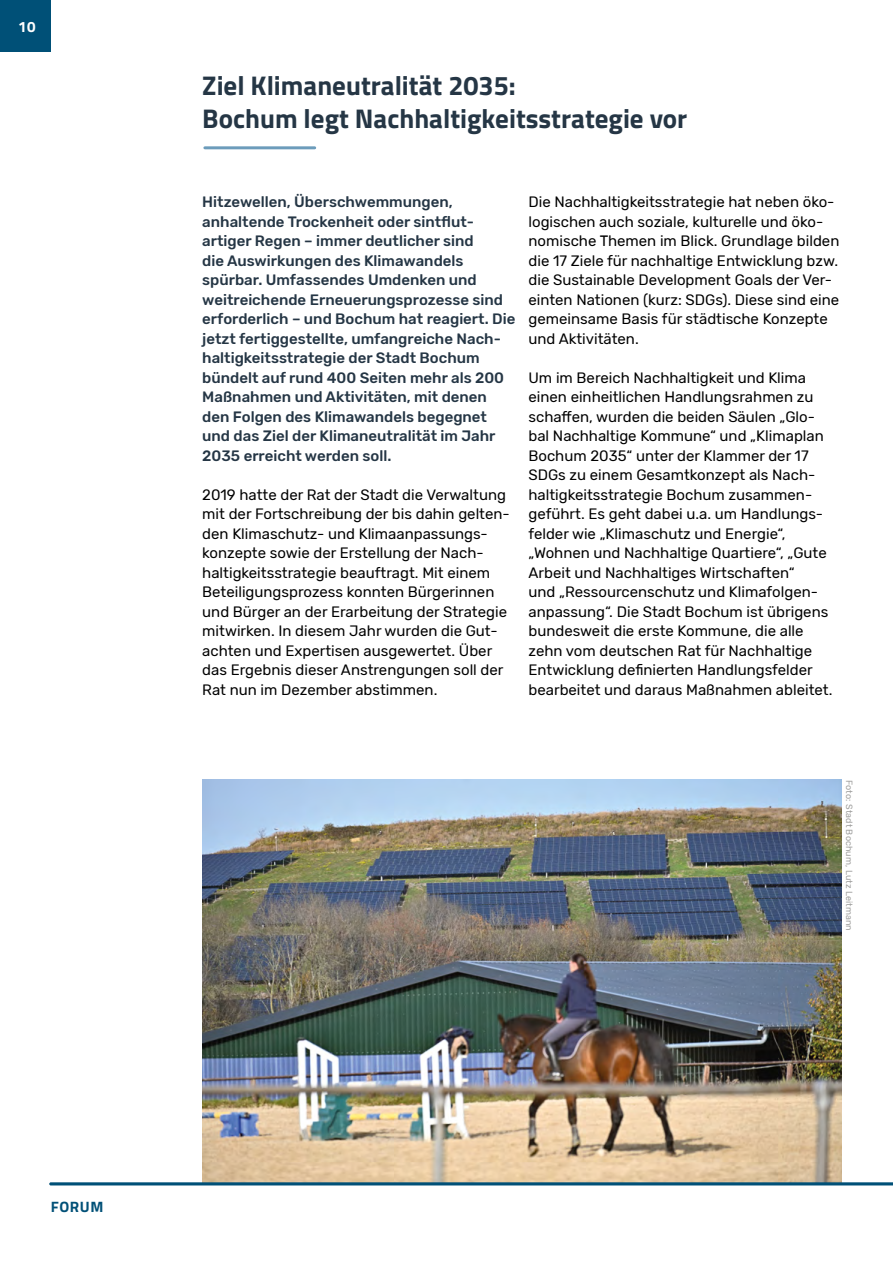
<style>
.page{position:relative;width:893px;height:1263px;background:#fff}
.page>*{position:absolute;margin:0;border:0;box-sizing:border-box;transform-origin:0 0}
.Überschrift_2-Kolumn{font:700 27px/32.4px "Titillium Web";color:#253645}
.Fließtext{font:15px/19.5px "Rubik";color:#000}
.Fließtext_Einleitung{font:500 15px/19.5px "Rubik";color:#253645}
.t1{font:700 15px "Titillium Web";letter-spacing:.04em;color:#005077}
.t2{font:700 15px "Titillium Web";color:#fff}
.a-quelle{font:9px "Rubik";letter-spacing:.01em;color:#9d9d9c}
</style>
<div class="page">
<img style="left:202px;top:780px;width:640px;height:401px">
<div style="left:0;top:0;width:51px;height:51px;background:#005077"></div>
<hr style="left:205px;top:146px;width:110px;height:3px;background:#6c9cbb">
<svg style="left:49px;top:1181px;width:844px;height:5px;background:#578495"></svg>
<p class="t2" style="left:18px;top:16px;width:19px">10</p>
<p class="Überschrift_2-Kolumn" style="left:202px;top:68px;width:486px">Ziel Klimaneutralität 2035:<br>Bochum legt Nachhaltigkeitsstrategie vor</p>
<p class="Fließtext_Einleitung" style="left:202px;top:192px;width:315px">Hitzewellen, Überschwemmungen, anhaltende Trockenheit oder sintflut&shy;artiger Regen – immer deutlicher sind<br>die Auswirkungen des Klimawandels spürbar. Umfassendes Umdenken und weitreichende Erneuerungsprozesse sind erforderlich – und Bochum hat reagiert. Die jetzt fertiggestellte, umfangreiche Nach&shy;haltigkeitsstrategie der Stadt Bochum bündelt auf rund 400 Seiten mehr als 200<br>Maßnahmen und Aktivitäten, mit denen den Folgen des Klimawandels begegnet und das Ziel der Klimaneutralität im Jahr 2035 erreicht werden soll.</p>
<p class="Fließtext" style="left:202px;top:485px;width:309px">2019 hatte der Rat der Stadt die Verwaltung mit der Fortschreibung der bis dahin gelten&shy;den Klimaschutz- und Klimaanpassungs&shy;konzepte sowie der Erstellung der Nach&shy;haltigkeitsstrategie beauftragt. Mit einem Beteiligungsprozess konnten Bürgerinnen und Bürger an der Erarbeitung der Strategie mitwirken. In diesem Jahr wurden die Gut&shy;achten und Expertisen ausgewertet. Über das Ergebnis dieser Anstrengungen soll der Rat nun im Dezember abstimmen.</p>
<p class="Fließtext" style="left:528px;top:192px;width:312px">Die Nachhaltigkeitsstrategie hat neben öko&shy;logischen auch soziale, kulturelle und öko&shy;nomische Themen im Blick. Grundlage bilden die 17 Ziele für nachhaltige Entwicklung bzw. die Sustainable Development Goals der Ver&shy;einten Nationen (kurz: SDGs). Diese sind eine gemeinsame Basis für städtische Konzepte und Aktivitäten.</p>
<p class="Fließtext" style="left:528px;top:368px;width:305px">Um im Bereich Nachhaltigkeit und Klima einen einheitlichen Handlungsrahmen zu schaffen, wurden die beiden Säulen „Glo&shy;bal Nachhaltige Kommune“ und „Klimaplan Bochum 2035“ unter der Klammer der 17<br>SDGs zu einem Gesamtkonzept als Nach&shy;haltigkeitsstrategie Bochum zusammen&shy;geführt. Es geht dabei u.a. um Handlungs&shy;felder wie „Klimaschutz und Energie“, „Wohnen und Nachhaltige Quartiere“, „Gute Arbeit und Nachhaltiges Wirtschaften“<br>und „Ressourcenschutz und Klimafolgen&shy;anpassung“. Die Stadt Bochum ist übrigens bundesweit die erste Kommune, die alle zehn vom deutschen Rat für Nachhaltige Entwicklung definierten Handlungsfelder bearbeitet und daraus Maßnahmen ableitet.</p>
<p class="a-quelle" style="left:854px;top:780px;width:152px;rotate:90deg">Foto: Stadt Bochum, Lutz Leitmann</p>
<p class="t1" style="left:51px;top:1195px;width:54px">FORUM</p>
</div>
